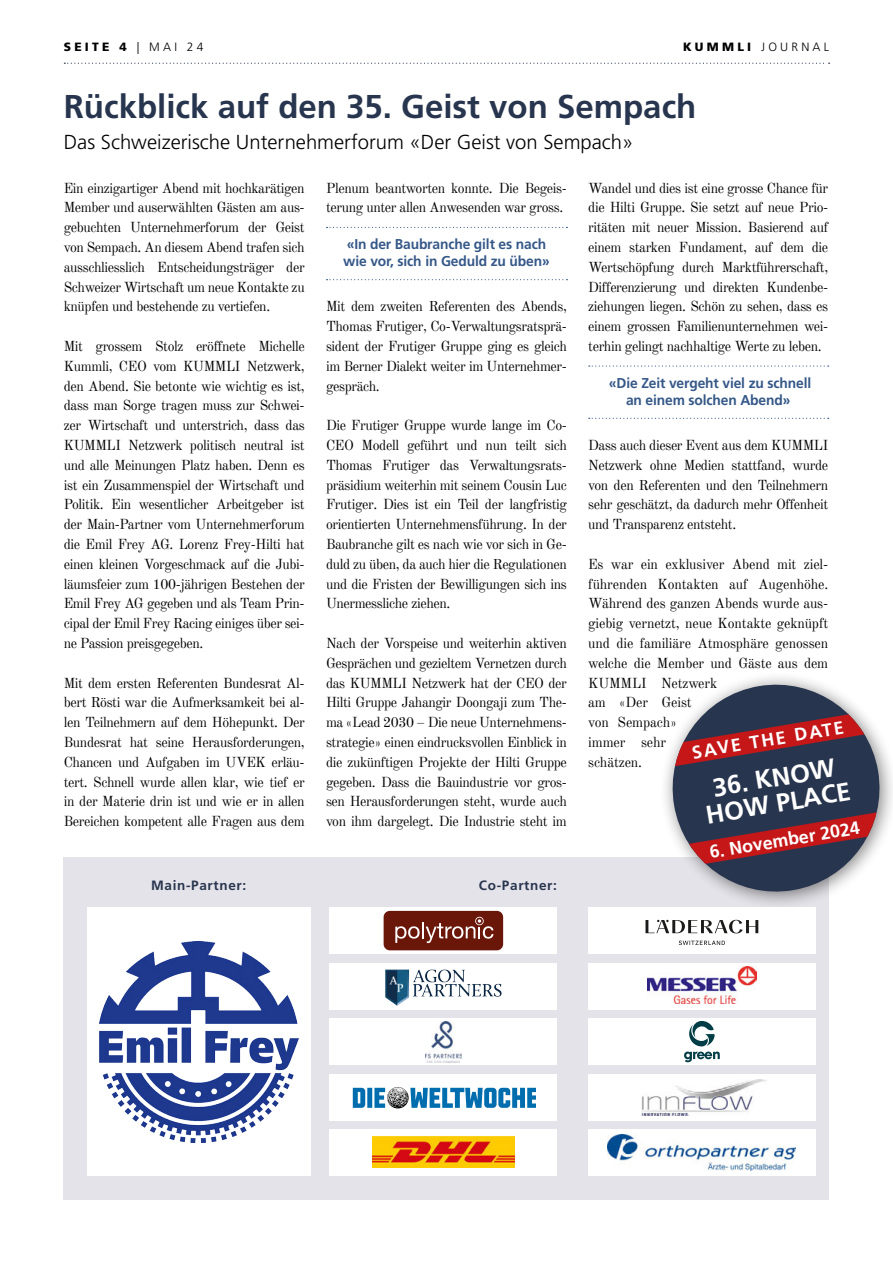
<style>
.page{position:relative;width:893px;height:1263px;background:#fff}
.page>*{position:absolute;margin:0;border:0;box-sizing:border-box;transform-origin:0 0}
.t1{font:700 33px "Frutiger LT Std";color:#28354e}
.t2{font:700 25.5px/25.3px "Frutiger LT Std";color:#fff;text-align:center}
.t3{font:300 20.25px "Frutiger LT Std";color:#000}
.t4{font:700 18px "Frutiger LT Std";color:#fff}
.t5{font:14.25px/19.8px "Old Standard TT";letter-spacing:-.03em;color:#000;text-align:justify}
.t6{font:14.25px/19.8px "Old Standard TT";letter-spacing:-.01em;color:#000}
.t7{font:700 14.25px/17.1px "Frutiger LT Std";letter-spacing:-.01em;color:#355888}
.t8{font:700 13.5px "Frutiger LT Std";letter-spacing:.05em;color:#28354e}
.t9{font:300 12px "Frutiger LT Std";letter-spacing:.27em;color:#000}
.t10{font:900 12px "Frutiger LT Std";letter-spacing:.27em;color:#000}
.s1{font-weight:300}
.s2{font-weight:900}
</style>
<div class="page">
<svg style="left:64px;top:63px;width:766px;height:1px"></svg>
<div style="left:64px;top:857px;width:765px;height:342px;background:#e4e3e9"></div>
<div style="left:87px;top:907px;width:223px;height:269px;background:#fff"></div>
<img style="left:99px;top:941px;width:200px;height:201px">
<div style="left:588px;top:1129px;width:228px;height:47px;background:#fff"></div>
<img style="left:608px;top:1135px;width:188px;height:35px">
<div style="left:330px;top:907px;width:227px;height:47px;background:#fff"></div>
<div style="left:384px;top:911px;width:119px;height:39px;background:#6a1609;border-radius:6px"></div>
<svg style="left:395px;top:917px;width:98px;height:26px"></svg>
<div style="left:330px;top:963px;width:227px;height:46px;background:#fff"></div>
<img style="left:385px;top:969px;width:117px;height:37px">
<div style="left:330px;top:1018px;width:227px;height:47px;background:#fff"></div>
<img style="left:425px;top:1021px;width:37px;height:41px">
<div style="left:588px;top:1074px;width:228px;height:46px;background:#fff"></div>
<div style="left:330px;top:1129px;width:227px;height:47px;background:#fff"></div>
<div style="left:588px;top:1018px;width:228px;height:47px;background:#fff"></div>
<svg style="left:684px;top:1021px;width:36px;height:41px"></svg>
<div style="left:659px;top:671px;width:234px;height:239px;background:#000;opacity:.49"></div>
<svg style="left:665px;top:677px;width:222px;height:222px;fill:#28354e"></svg>
<svg style="left:665px;top:711px;width:207px;height:56px"></svg>
<svg style="left:677px;top:810px;width:210px;height:58px"></svg>
<div style="left:330px;top:1074px;width:227px;height:46px;background:#fff"></div>
<svg style="left:353px;top:1087px;width:183px;height:21px"></svg>
<div style="left:588px;top:963px;width:228px;height:46px;background:#fff"></div>
<img style="left:648px;top:966px;width:108px;height:38px">
<div style="left:588px;top:907px;width:228px;height:47px;background:#fff"></div>
<svg style="left:645px;top:920px;width:113px;height:25px"></svg>
<img style="left:641px;top:1079px;width:126px;height:37px">
<svg style="left:327px;top:227px;width:240px;height:1px"></svg>
<svg style="left:327px;top:279px;width:240px;height:1px"></svg>
<svg style="left:589px;top:365px;width:240px;height:2px"></svg>
<svg style="left:589px;top:418px;width:240px;height:1px"></svg>
<img style="left:372px;top:1136px;width:142px;height:32px">
<p class="t10" style="left:64px;top:40px;width:141px">SEITE 4 <span class="s1">| MAI 24</span></p>
<p class="t9" style="left:683px;top:40px;width:148px"><span class="s2">KUMMLI</span> JOURNAL</p>
<h1 class="t1" style="left:64px;top:87px;width:634px">Rückblick auf den 35. Geist von Sempach</h1>
<h3 class="t3" style="left:64px;top:131px;width:571px">Das Schweizerische Unternehmerforum «Der Geist von Sempach»</h3>
<p class="t5" style="left:64px;top:177px;width:242px">Ein einzigartiger Abend mit hochkarätigen Member und auserwählten Gästen am aus&shy;gebuchten Unternehmerforum der Geist von Sempach. An diesem Abend trafen sich ausschliesslich Entscheidungsträger der Schweizer Wirtschaft um neue Kontakte zu knüpfen und bestehende zu vertiefen.</p>
<p class="t5" style="left:64px;top:335px;width:242px">Mit grossem Stolz eröffnete Michelle Kummli, CEO vom KUMMLI Netzwerk, den Abend. Sie betonte wie wichtig es ist, dass man Sorge tragen muss zur Schwei&shy;zer Wirtschaft und unterstrich, dass das KUMMLI Netzwerk politisch neutral ist und alle Meinungen Platz haben. Denn es ist ein Zusammenspiel der Wirtschaft und Politik. Ein wesentlicher Arbeitgeber ist der Main-Partner vom Unternehmerforum die Emil Frey AG. Lorenz Frey-Hilti hat einen kleinen Vorgeschmack auf die Jubi&shy;läumsfeier zum 100-jährigen Bestehen der Emil Frey AG gegeben und als Team Prin&shy;cipal der Emil Frey Racing einiges über sei&shy;ne Passion preisgegeben.</p>
<p class="t5" style="left:64px;top:672px;width:242px">Mit dem ersten Referenten Bundesrat Al&shy;bert Rösti war die Aufmerksamkeit bei al&shy;len Teilnehmern auf dem Höhepunkt. Der Bundesrat hat seine Herausforderungen, Chancen und Aufgaben im UVEK erläu&shy;tert. Schnell wurde allen klar, wie tief er in der Materie drin ist und wie er in allen Bereichen kompetent alle Fragen aus dem</p>
<p class="t5" style="left:326px;top:177px;width:242px">Plenum beantworten konnte. Die Begeis&shy;terung unter allen Anwesenden war gross.</p>
<p class="t7" style="left:343px;top:236px;width:208px">«In der Baubranche gilt es nach wie vor, sich in Geduld zu üben»</p>
<p class="t5" style="left:326px;top:296px;width:242px">Mit dem zweiten Referenten des Abends, Thomas Frutiger, Co-Verwaltungsratsprä&shy;sident der Frutiger Gruppe ging es gleich im Berner Dialekt weiter im Unternehmer&shy;gespräch.</p>
<p class="t5" style="left:326px;top:414px;width:242px">Die Frutiger Gruppe wurde lange im Co-CEO Modell geführt und nun teilt sich Thomas Frutiger das Verwaltungsrats&shy;präsidium weiterhin mit seinem Cousin Luc Frutiger. Dies ist ein Teil der langfristig orientierten Unternehmensführung. In der Baubranche gilt es nach wie vor sich in Ge&shy;duld zu üben, da auch hier die Regulationen und die Fristen der Bewilligungen sich ins Unermessliche ziehen.</p>
<p class="t5" style="left:326px;top:632px;width:242px">Nach der Vorspeise und weiterhin aktiven Gesprächen und gezieltem Vernetzen durch das KUMMLI Netzwerk hat der CEO der Hilti Gruppe Jahangir Doongaji zum The&shy;ma «Lead 2030 – Die neue Unternehmens&shy;strategie» einen eindrucksvollen Einblick in die zukünftigen Projekte der Hilti Gruppe gegeben. Dass die Bauindustrie vor gros&shy;sen Herausforderungen steht, wurde auch von ihm dargelegt. Die Industrie steht im</p>
<p class="t8" style="left:151px;top:878px;width:97px">Main-Partner:</p>
<p class="t8" style="left:479px;top:878px;width:80px">Co-Partner:</p>
<p class="t5" style="left:588px;top:177px;width:242px">Wandel und dies ist eine grosse Chance für die Hilti Gruppe. Sie setzt auf neue Prio&shy;ritäten mit neuer Mission. Basierend auf einem starken Fundament, auf dem die Wertschöpfung durch Marktführerschaft, Differenzierung und direkten Kundenbe&shy;ziehungen liegen. Schön zu sehen, dass es einem grossen Familienunternehmen wei&shy;terhin gelingt nachhaltige Werte zu leben.</p>
<p class="t7" style="left:609px;top:374px;width:204px;text-align:center">«Die Zeit vergeht viel zu schnell an einem solchen Abend»</p>
<p class="t5" style="left:588px;top:434px;width:242px">Dass auch dieser Event aus dem KUMMLI Netzwerk ohne Medien stattfand, wurde von den Referenten und den Teilnehmern sehr geschätzt, da dadurch mehr Offenheit und Transparenz entsteht.</p>
<p class="t6" style="left:588px;top:553px;width:242px">Es war ein exklusiver Abend mit ziel&shy;führenden Kontakten auf Augenhöhe.<br>Während des ganzen Abends wurde aus&shy;giebig vernetzt, neue Kontakte geknüpft und die familiäre Atmosphäre genossen welche die Member und Gäste aus dem<br>KUMMLI Netzwerk<br>am «Der Geist<br>von Sempach»<br>immer sehr<br>schätzen.</p>
<p class="t4" style="left:690px;top:743px;width:155px;rotate:-10deg">SAVE THE DATE</p>
<h2 class="t2" style="left:700px;top:777px;width:148px;rotate:-9deg">36. KNOW<br>HOW PLACE</h2>
<p class="t4" style="left:708px;top:841px;width:153px;rotate:-9deg">6. November 2024</p>
</div>
